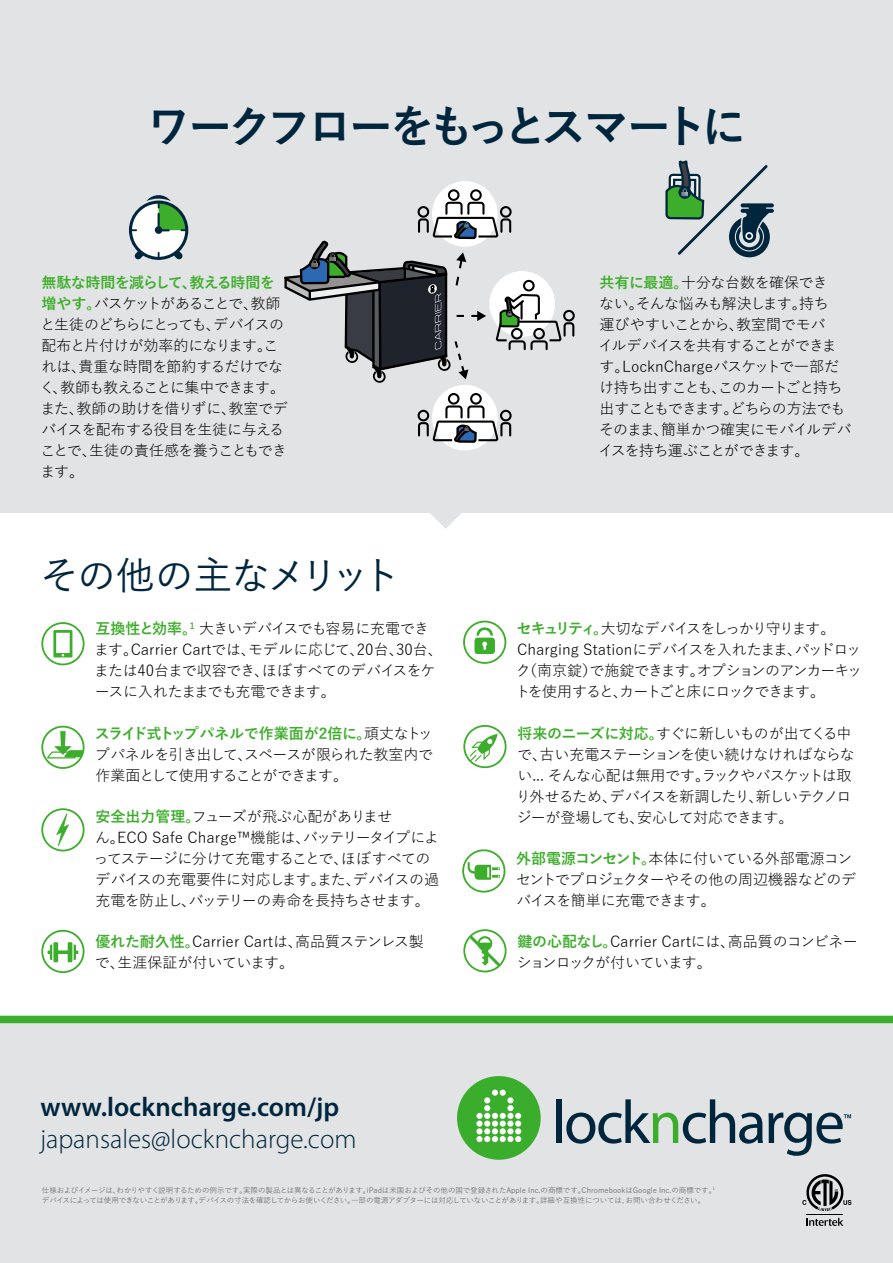
<style>
.page{position:relative;width:893px;height:1263px;background:#fff}
.page>*{position:absolute;margin:0;border:0;box-sizing:border-box;transform-origin:0 0}
.t1{font:700 45px "Yu Gothic";letter-spacing:-.115em;color:#00263e}
.t2{font:500 39px "Yu Gothic";letter-spacing:-.06em;color:#00263e}
.t3{font:300 27px "Myriad Pro";color:#00263e}
.t4{font:600 27px "Myriad Pro";color:#00263e}
.t5{font:15px/21px "Yu Gothic";letter-spacing:-.045em;color:#000}
.t6{font:15px/21px "Yu Gothic";letter-spacing:-.025em;color:#000}
.t7{font:15px/21px "Yu Gothic";letter-spacing:-.015em;color:#000}
.t8{font:15px/21px "Yu Gothic";color:#000}
.t9{font:7.5px/10.5px "Yu Gothic";letter-spacing:-.015em;color:#58595b}
.s1{font-weight:700;color:#3dae2b}
</style>
<div class="page">
<div style="left:0;top:0;width:893px;height:512px;background:#e2e3e4"></div>
<svg style="left:129px;top:195px;width:59px;height:65px"></svg>
<svg style="left:463px;top:621px;width:43px;height:43px"></svg>
<svg style="left:41px;top:930px;width:44px;height:43px"></svg>
<svg style="left:463px;top:725px;width:44px;height:44px"></svg>
<svg style="left:41px;top:622px;width:44px;height:43px"></svg>
<svg style="left:41px;top:808px;width:44px;height:43px"></svg>
<svg style="left:664px;top:160px;width:110px;height:353px"></svg>
<svg style="left:282px;top:181px;width:294px;height:348px"></svg>
<svg style="left:462px;top:849px;width:43px;height:43px"></svg>
<svg style="left:463px;top:929px;width:44px;height:43px"></svg>
<svg style="left:41px;top:726px;width:44px;height:43px"></svg>
<div style="left:0;top:1023px;width:893px;height:240px;background:#e2e3e4"></div>
<div style="left:556px;top:1099px;width:5px;height:44px;background:#00263e"></div>
<div style="left:457px;top:1076px;width:84px;height:84px;background:#3aad2c;border-radius:50%"></div>
<div style="left:492px;top:1089px;width:6px;height:7px;background:#fff;border-radius:50%"></div>
<div style="left:500px;top:1089px;width:6px;height:7px;background:#fff;border-radius:50%"></div>
<div style="left:492px;top:1120px;width:6px;height:7px;background:#fff;border-radius:50%"></div>
<div style="left:500px;top:1120px;width:6px;height:7px;background:#fff;border-radius:50%"></div>
<div style="left:507px;top:1120px;width:6px;height:7px;background:#fff;border-radius:50%"></div>
<div style="left:515px;top:1120px;width:6px;height:7px;background:#fff;border-radius:50%"></div>
<div style="left:476px;top:1113px;width:7px;height:6px;background:#fff;border-radius:50%"></div>
<svg style="left:476px;top:1120px;width:7px;height:7px"></svg>
<div style="left:484px;top:1120px;width:6px;height:7px;background:#fff;border-radius:50%"></div>
<svg style="left:484px;top:1097px;width:37px;height:22px"></svg>
<div style="left:476px;top:1128px;width:7px;height:6px;background:#fff;border-radius:50%"></div>
<div style="left:476px;top:1136px;width:7px;height:6px;background:#fff;border-radius:50%"></div>
<svg style="left:484px;top:1128px;width:37px;height:14px"></svg>
<svg style="left:566px;top:1099px;width:285px;height:57px"></svg>
<hr style="left:806px;top:1214px;width:37px;height:1px;background:#000">
<svg style="left:806px;top:1218px;width:37px;height:8px"></svg>
<svg style="left:802px;top:1174px;width:49px;height:37px"></svg>
<div style="left:0;top:1016px;width:893px;height:7px;background:#3dae2b"></div>
<h1 class="t1" style="left:146px;top:101px;width:602px">ワークフローをもっとスマートに</h1>
<p class="t5" style="left:40px;top:270px;width:249px"><span class="s1">無駄な時間を減らして、教える時間を増やす。</span>バスケットがあることで、教師と生徒のどちらにとっても、デバイスの配布と片付けが効率的になります。これは、貴重な時間を節約するだけでなく、教師も教えることに集中できます。また、教師の助けを借りずに、教室でデバイスを配布する役目を生徒に与えることで、生徒の責任感を養うこともできます。</p>
<p class="t5" style="left:598px;top:270px;width:255px"><span class="s1">共有に最適。</span>十分な台数を確保でき<br>ない。そんな悩みも解決します。持ち<br>運びやすいことから、教室間でモバ<br>イルデバイスを共有することができます。LocknChargeバスケットで一部だけ持ち出すことも、このカートごと持ち出すこともできます。どちらの方法でもそのまま、簡単かつ確実にモバイルデバイスを持ち運ぶことができます。</p>
<h2 class="t2" style="left:40px;top:539px;width:362px">その他の主なメリット</h2>
<p class="t6" style="left:94px;top:616px;width:350px"><span class="s1">互換性と効率。</span><sup>1</sup> 大きいデバイスでも容易に充電できます。Carrier Cartでは、モデルに応じて、20台、30台、または40台まで収容でき、ほぼすべてのデバイスをケースに入れたままでも充電できます。</p>
<p class="t5" style="left:95px;top:721px;width:340px;text-align:justify"><span class="s1">スライド式トップパネルで作業面が2倍に。</span>頑丈なトップパネルを引き出して、スペースが限られた教室内で作業面として使用することができます。</p>
<p class="t5" style="left:94px;top:804px;width:347px"><span class="s1">安全出力管理。</span>フューズが飛ぶ心配がありませ<br>ん。ECO Safe Charge™機能は、バッテリータイプによってステージに分けて充電することで、ほぼすべてのデバイスの充電要件に対応します。また、デバイスの過充電を防止し、バッテリーの寿命を長持ちさせます。</p>
<p class="t8" style="left:95px;top:929px;width:330px"><span class="s1">優れた耐久性。</span>Carrier Cartは、高品質ステンレス製で、生涯保証が付いています。</p>
<p class="t5" style="left:515px;top:616px;width:348px"><span class="s1">セキュリティ。</span>大切なデバイスをしっかり守ります。<br>Charging Stationにデバイスを入れたまま、パッドロック（南京錠）で施錠できます。オプションのアンカーキットを使用すると、カートごと床にロックできます。</p>
<p class="t5" style="left:516px;top:721px;width:340px"><span class="s1">将来のニーズに対応。</span>すぐに新しいものが出てくる中で、古い充電ステーションを使い続けなければならない... そんな心配は無用です。ラックやバスケットは取り外せるため、デバイスを新調したり、新しいテクノロジーが登場しても、安心して対応できます。</p>
<p class="t5" style="left:516px;top:846px;width:341px"><span class="s1">外部電源コンセント。</span>本体に付いている外部電源コンセントでプロジェクターやその他の周辺機器などのデバイスを簡単に充電できます。</p>
<p class="t7" style="left:517px;top:929px;width:342px"><span class="s1">鍵の心配なし。</span>Carrier Cartには、高品質のコンビネーションロックが付いています。</p>
<h3 class="t4" style="left:40px;top:1089px;width:300px">www.lockncharge.com/jp</h3>
<h3 class="t3" style="left:40px;top:1123px;width:318px">japansales@lockncharge.com</h3>
<p class="t9" style="left:42px;top:1184px;width:676px">仕様およびイメージは、わかりやすく説明するための例示です。実際の製品とは異なることがあります。iPadは米国およびその他の国で登録されたApple Inc.の商標です。ChromebookはGoogle Inc.の商標です。<sup>1</sup>デバイスによっては使用できないことがあります。デバイスの寸法を確認してからお使いください。一部の電源アダプターには対応していないことがあります。詳細や互換性については、お問い合わせください。</p>
</div>
